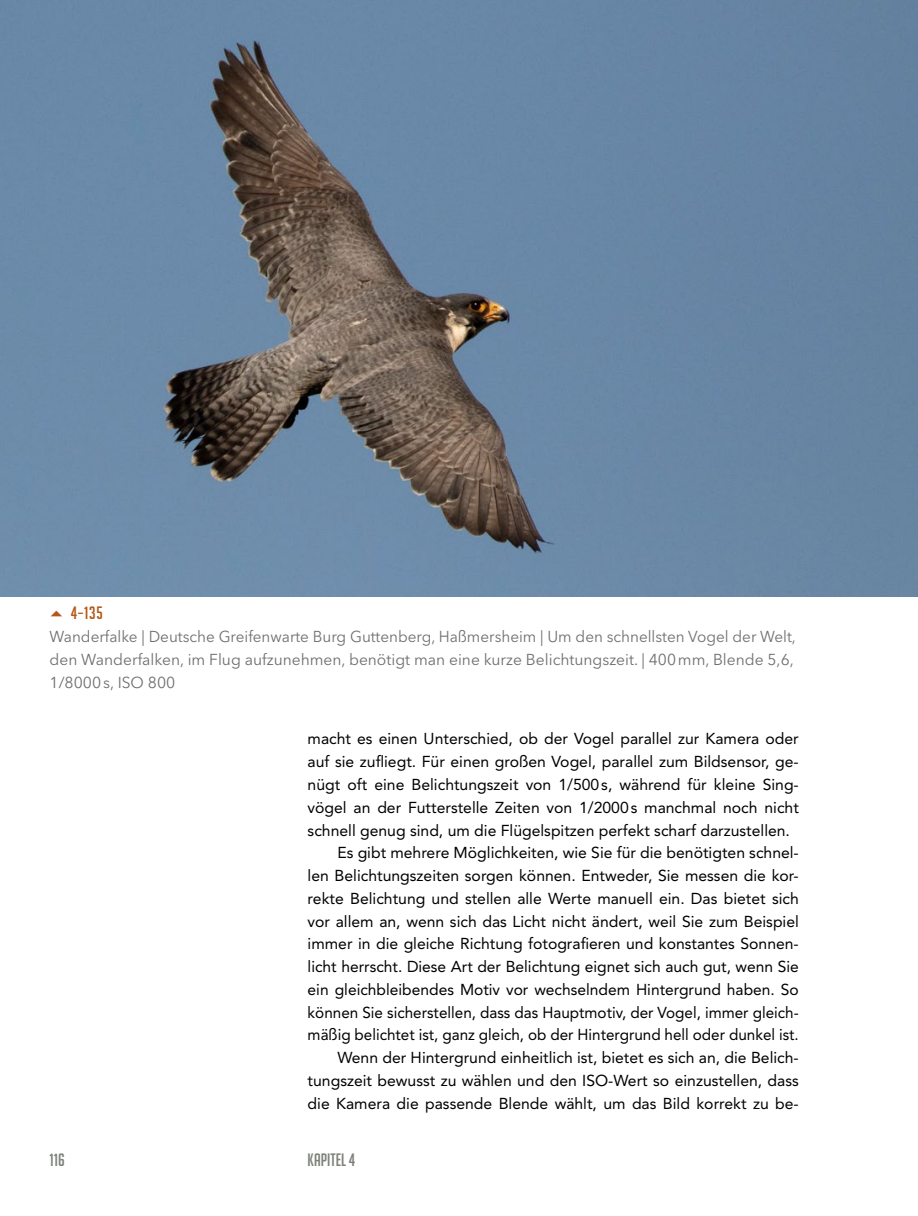
<style>
.page{position:relative;width:918px;height:1216px;background:#fff}
.page>*{position:absolute;margin:0;border:0;box-sizing:border-box;transform-origin:0 0}
.t1{font:17.5px "Big Noodle Titling";color:#7e8279}
.t2{font:17.5px "Big Noodle Titling";color:#b55815}
.Standard_Folge{font:15.75px "Avenir LT Pro";color:#000}
.BU_grau_nicht_am_Bun{font:15.75px/22.8px "Avenir Next LT Pro";color:#706f6f}
</style>
<div class="page">
<img style="left:0;top:0;width:918px;height:596px">
<p class="t2" style="left:71px;top:603px;width:34px">4–135</p>
<p class="BU_grau_nicht_am_Bun" style="left:50px;top:625px;width:748px">Wanderfalke | Deutsche Greifenwarte Burg Guttenberg, Haßmersheim | Um den schnellsten Vogel der Welt,</p>
<p class="BU_grau_nicht_am_Bun" style="left:50px;top:648px;width:745px">den Wanderfalken, im Flug aufzunehmen, benötigt man eine kurze Belichtungszeit. | 400mm, Blende 5,6,<br>1/8000s, ISO 800</p>
<p class="Standard_Folge" style="left:308px;top:729px;width:493px">macht es einen Unterschied, ob der Vogel parallel zur Kamera oder</p>
<p class="Standard_Folge" style="left:308px;top:752px;width:493px">auf sie zufliegt. Für einen großen Vogel, parallel zum Bildsensor, ge-</p>
<p class="Standard_Folge" style="left:308px;top:774px;width:493px">nügt oft eine Belichtungszeit von 1/500s, während für kleine Sing-</p>
<p class="Standard_Folge" style="left:308px;top:797px;width:493px">vögel an der Futterstelle Zeiten von 1/2000s manchmal noch nicht</p>
<p class="Standard_Folge" style="left:308px;top:820px;width:484px">schnell genug sind, um die Flügelspitzen perfekt scharf darzustellen.</p>
<p class="Standard_Folge" style="left:337px;top:843px;width:463px">Es gibt mehrere Möglichkeiten, wie Sie für die benötigten schnel-</p>
<p class="Standard_Folge" style="left:308px;top:865px;width:493px">len Belichtungszeiten sorgen können. Entweder, Sie messen die kor-</p>
<p class="Standard_Folge" style="left:308px;top:888px;width:493px">rekte Belichtung und stellen alle Werte manuell ein. Das bietet sich</p>
<p class="Standard_Folge" style="left:308px;top:911px;width:493px">vor allem an, wenn sich das Licht nicht ändert, weil Sie zum Beispiel</p>
<p class="Standard_Folge" style="left:308px;top:934px;width:493px">immer in die gleiche Richtung fotografieren und konstantes Sonnen-</p>
<p class="Standard_Folge" style="left:308px;top:956px;width:493px">licht herrscht. Diese Art der Belichtung eignet sich auch gut, wenn Sie</p>
<p class="Standard_Folge" style="left:308px;top:979px;width:493px">ein gleichbleibendes Motiv vor wechselndem Hintergrund haben. So</p>
<p class="Standard_Folge" style="left:308px;top:1002px;width:493px">können Sie sicherstellen, dass das Hauptmotiv, der Vogel, immer gleich-</p>
<p class="Standard_Folge" style="left:308px;top:1025px;width:493px">mäßig belichtet ist, ganz gleich, ob der Hintergrund hell oder dunkel ist.</p>
<p class="Standard_Folge" style="left:337px;top:1047px;width:463px">Wenn der Hintergrund einheitlich ist, bietet es sich an, die Belich-</p>
<p class="Standard_Folge" style="left:308px;top:1070px;width:493px">tungszeit bewusst zu wählen und den ISO-Wert so einzustellen, dass</p>
<p class="Standard_Folge" style="left:308px;top:1093px;width:493px">die Kamera die passende Blende wählt, um das Bild korrekt zu be-</p>
<p class="t1" style="left:50px;top:1149px;width:17px">116</p>
<p class="t1" style="left:308px;top:1149px;width:49px">Kapitel 4</p>
</div>
